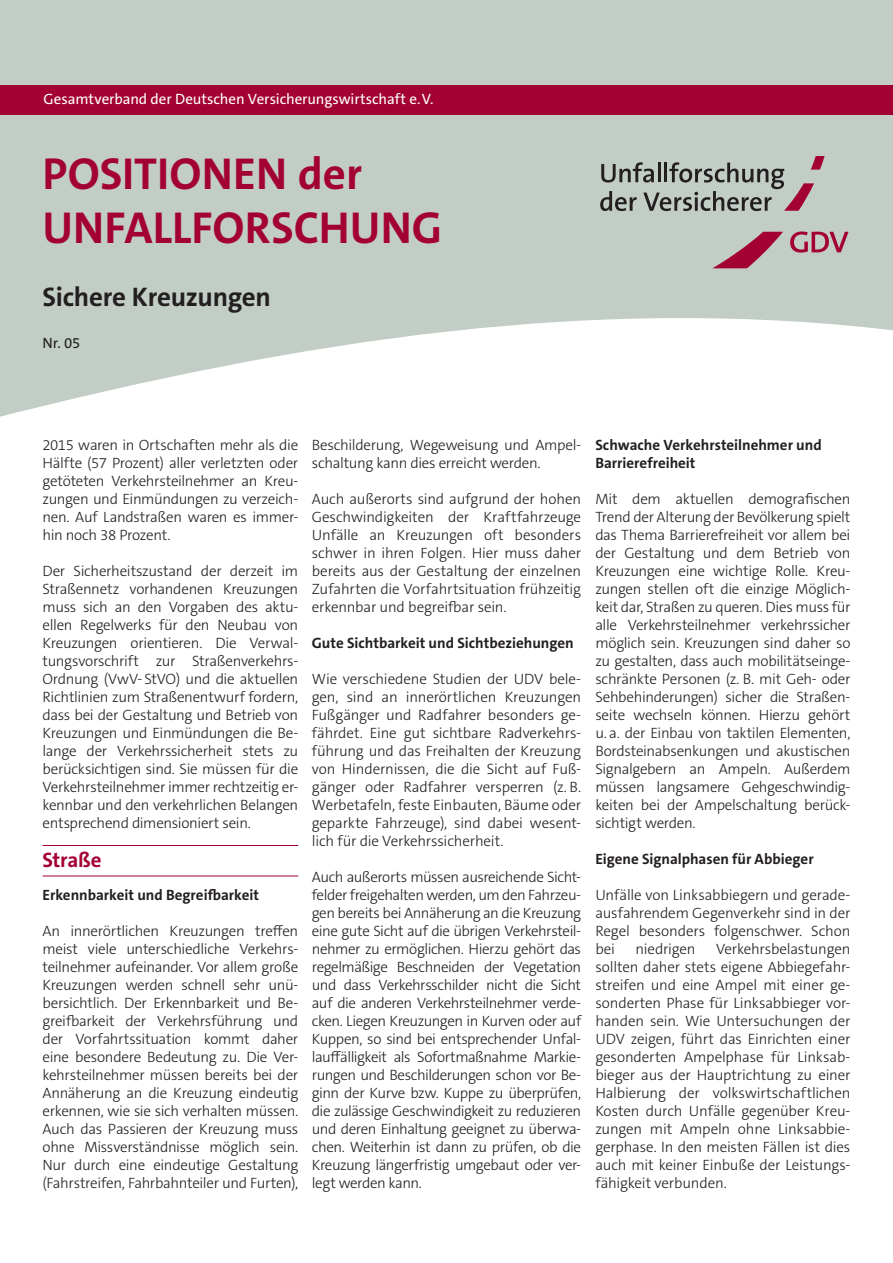
<style>
.page{position:relative;width:893px;height:1263px;background:#fff}
.page>*{position:absolute;margin:0;border:0;box-sizing:border-box;transform-origin:0 0}
.t1{font:700 45px/54px "The Sans C5";color:#a30134}
.t2{font:700 27px "The Sans C5";letter-spacing:-.01em;color:#231f20}
.t3{font:700 21px "The Sans C5";letter-spacing:-.015em;color:#a30134}
.t4{font:300 15px/18px "The Sans C5";letter-spacing:-.02em;color:#231f20;text-align:justify}
.t5{font:700 15px/18px "The Sans C5";color:#231f20}
.t6{font:15px "The Sans C5";letter-spacing:-.005em;color:#fff}
.t7{font:15px "The Sans C5";color:#231f20}
</style>
<div class="page">
<svg style="left:0;top:51px;width:893px;height:366px;fill:#c2cdc6"></svg>
<div style="left:0;top:85px;width:893px;height:30px;background:#a30134"></div>
<svg style="left:790px;top:231px;width:58px;height:22px"></svg>
<svg style="left:600px;top:156px;width:225px;height:55px"></svg>
<svg style="left:712px;top:232px;width:71px;height:36px"></svg>
<div style="left:0;top:0;width:893px;height:51px;background:#c2cdc6"></div>
<hr style="left:43px;top:845px;width:255px;height:1px;background:#a30134">
<hr style="left:43px;top:876px;width:255px;height:1px;background:#a30134">
<p class="t6" style="left:44px;top:89px;width:392px">Gesamtverband der Deutschen Versicherungswirtschaft e. V.</p>
<h1 class="t1" style="left:43px;top:147px;width:401px">POSITIONEN der<br>UNFALLFORSCHUNG</h1>
<h2 class="t2" style="left:43px;top:279px;width:230px">Sichere Kreuzungen</h2>
<p class="t7" style="left:43px;top:333px;width:39px">Nr. 05</p>
<p class="t4" style="left:43px;top:436px;width:257px">2015 waren in Ortschaften mehr als die Hälfte (57 Prozent) aller verletzten oder getöteten Verkehrsteilnehmer an Kreu&shy;zungen und Einmündungen zu verzeich&shy;nen. Auf Landstraßen waren es immer&shy;hin noch 38 Prozent.</p>
<p class="t4" style="left:43px;top:562px;width:257px">Der Sicherheitszustand der derzeit im Straßennetz vorhandenen Kreuzungen muss sich an den Vorgaben des aktu&shy;ellen Regelwerks für den Neubau von Kreuzungen orientieren. Die Verwal&shy;tungsvorschrift zur Straßenverkehrs-Ordnung (VwV- StVO) und die aktuellen Richtlinien zum Straßenentwurf fordern, dass bei der Gestaltung und Betrieb von Kreuzungen und Einmündungen die Be&shy;lange der Verkehrssicherheit stets zu berücksichtigen sind. Sie müssen für die Verkehrsteilnehmer immer rechtzeitig er&shy;kennbar und den verkehrlichen Belangen entsprechend dimensioniert sein.</p>
<h3 class="t3" style="left:43px;top:846px;width:61px">Straße</h3>
<p class="t5" style="left:43px;top:886px;width:218px">Erkennbarkeit und Begreifbarkeit</p>
<p class="t4" style="left:43px;top:922px;width:257px">An innerörtlichen Kreuzungen treffen meist viele unterschiedliche Verkehrs&shy;teilnehmer aufeinander. Vor allem große Kreuzungen werden schnell sehr unü&shy;bersichtlich. Der Erkennbarkeit und Be&shy;greifbarkeit der Verkehrsführung und der Vorfahrtssituation kommt daher eine besondere Bedeutung zu. Die Ver&shy;kehrsteilnehmer müssen bereits bei der Annäherung an die Kreuzung eindeutig erkennen, wie sie sich verhalten müssen.<br>Auch das Passieren der Kreuzung muss ohne Missverständnisse möglich sein.<br>Nur durch eine eindeutige Gestaltung (Fahrstreifen, Fahrbahnteiler und Furten),</p>
<p class="t4" style="left:312px;top:436px;width:271px">Beschilderung, Wegeweisung und Ampel&shy;schaltung kann dies erreicht werden.</p>
<p class="t4" style="left:312px;top:490px;width:271px">Auch außerorts sind aufgrund der hohen Geschwindigkeiten der Kraftfahrzeuge Unfälle an Kreuzungen oft besonders schwer in ihren Folgen. Hier muss daher bereits aus der Gestaltung der einzelnen Zufahrten die Vorfahrtsituation frühzeitig erkennbar und begreifbar sein.</p>
<p class="t5" style="left:312px;top:634px;width:263px">Gute Sichtbarkeit und Sichtbeziehungen</p>
<p class="t4" style="left:312px;top:670px;width:271px">Wie verschiedene Studien der UDV bele&shy;gen, sind an innerörtlichen Kreuzungen Fußgänger und Radfahrer besonders ge&shy;fährdet. Eine gut sichtbare Radverkehrs&shy;führung und das Freihalten der Kreuzung von Hindernissen, die die Sicht auf Fuß&shy;gänger oder Radfahrer versperren (z. B.<br>Werbetafeln, feste Einbauten, Bäume oder geparkte Fahrzeuge), sind dabei wesent&shy;lich für die Verkehrssicherheit.</p>
<p class="t4" style="left:312px;top:868px;width:271px">Auch außerorts müssen ausreichende Sicht&shy;felder freigehalten werden, um den Fahrzeu&shy;gen bereits bei Annäherung an die Kreuzung eine gute Sicht auf die übrigen Verkehrsteil&shy;nehmer zu ermöglichen. Hierzu gehört das regelmäßige Beschneiden der Vegetation und dass Verkehrsschilder nicht die Sicht auf die anderen Verkehrsteilnehmer verde&shy;cken. Liegen Kreuzungen in Kurven oder auf Kuppen, so sind bei entsprechender Unfal&shy;lauffälligkeit als Sofortmaßnahme Markie&shy;rungen und Beschilderungen schon vor Be&shy;ginn der Kurve bzw. Kuppe zu überprüfen, die zulässige Geschwindigkeit zu reduzieren und deren Einhaltung geeignet zu überwa&shy;chen. Weiterhin ist dann zu prüfen, ob die Kreuzung längerfristig umgebaut oder ver&shy;legt werden kann.</p>
<p class="t5" style="left:595px;top:436px;width:228px">Schwache Verkehrsteilnehmer und<br>Barrierefreiheit</p>
<p class="t4" style="left:595px;top:490px;width:257px">Mit dem aktuellen demografischen Trend der Alterung der Bevölkerung spielt das Thema Barrierefreiheit vor allem bei der Gestaltung und dem Betrieb von Kreuzungen eine wichtige Rolle. Kreu&shy;zungen stellen oft die einzige Möglich&shy;keit dar, Straßen zu queren. Dies muss für alle Verkehrsteilnehmer verkehrssicher möglich sein. Kreuzungen sind daher so zu gestalten, dass auch mobilitätseinge&shy;schränkte Personen (z. B. mit Geh- oder Sehbehinderungen) sicher die Straßen&shy;seite wechseln können. Hierzu gehört u. a. der Einbau von taktilen Elementen, Bordsteinabsenkungen und akustischen Signalgebern an Ampeln. Außerdem müssen langsamere Gehgeschwindig&shy;keiten bei der Ampelschaltung berück&shy;sichtigt werden.</p>
<p class="t5" style="left:595px;top:850px;width:220px">Eigene Signalphasen für Abbieger</p>
<p class="t4" style="left:595px;top:886px;width:257px">Unfälle von Linksabbiegern und gerade&shy;ausfahrendem Gegenverkehr sind in der Regel besonders folgenschwer. Schon bei</p>
<p class="t4" style="left:595px;top:940px;width:257px;text-indent:121px">Verkehrsbelastungen sollten daher stets eigene Abbiegefahr&shy;streifen und eine Ampel mit einer ge&shy;sonderten Phase für Linksabbieger vor&shy;handen sein. Wie Untersuchungen der UDV zeigen, führt das Einrichten einer gesonderten Ampelphase für Linksab&shy;bieger aus der Hauptrichtung zu einer Halbierung der volkswirtschaftlichen Kosten durch Unfälle gegenüber Kreu&shy;zungen mit Ampeln ohne Linksabbie&shy;gerphase. In den meisten Fällen ist dies auch mit keiner Einbuße der Leistungs&shy;fähigkeit verbunden.</p>
<p class="t4" style="left:635px;top:940px;width:62px">niedrigen</p>
</div>
